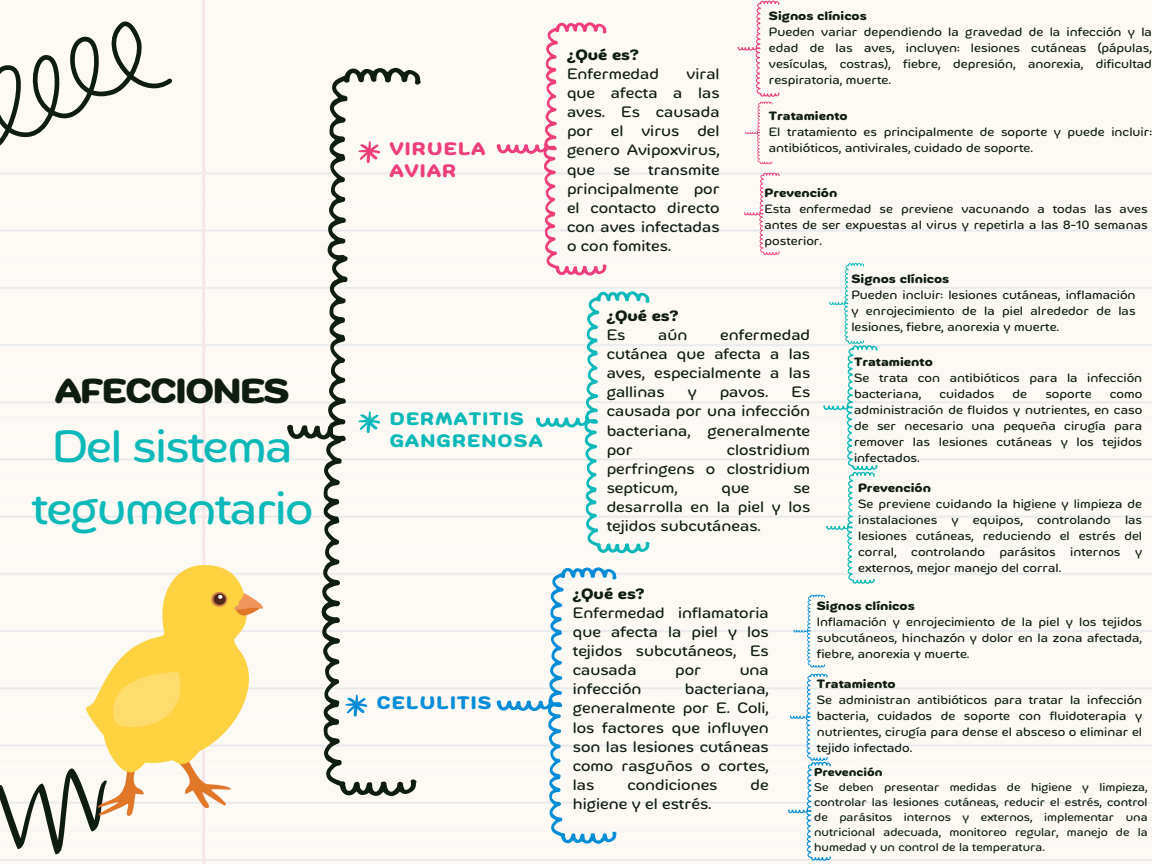
<style>
.page{position:relative;width:1152px;height:864px;background:#fdfaf5}
.page>*{position:absolute;margin:0;border:0;box-sizing:border-box;transform-origin:0 0}
.t1{font:45px/61.8px "Mommi";letter-spacing:-.04em;color:#0cb9b8;text-align:center}
.t2{font:700 34.5px "Mommi";letter-spacing:-.04em;color:#0f1d11}
.t3{font:700 18px/21.3px "Mommi";letter-spacing:.07em;color:#0cb9b8}
.t4{font:700 18px/21.3px "Mommi";letter-spacing:.07em;color:#ef3e7c}
.t5{font:700 18px "Mommi";letter-spacing:.07em;color:#058cd7}
.t6{font:15px/19.2px "Mommi";color:#0f1d11;text-align:justify}
.t7{font:700 15px/19.2px "Mommi";color:#0f1d11}
.t8{font:12px/16px "Mommi";color:#0f1d11;text-align:justify}
.t9{font:700 12px "Mommi";color:#0f1d11}
.t10{font:11.25px/15px "Mommi";color:#0f1d11;text-align:justify}
.t11{font:700 11.25px "Mommi";color:#0f1d11}
.s1{font-weight:700}
.s2{font-weight:400}
</style>
<div class="page">
<svg style="left:497px;top:22px;width:110px;height:254px"></svg>
<svg style="left:536px;top:291px;width:114px;height:262px"></svg>
<svg style="left:497px;top:567px;width:120px;height:277px"></svg>
<svg style="left:0;top:21px;width:172px;height:128px"></svg>
<svg style="left:288px;top:68px;width:133px;height:728px"></svg>
<svg style="left:0;top:729px;width:127px;height:135px"></svg>
<svg style="left:738px;top:1px;width:42px;height:163px"></svg>
<svg style="left:744px;top:173px;width:36px;height:82px"></svg>
<svg style="left:823px;top:263px;width:55px;height:321px"></svg>
<svg style="left:793px;top:595px;width:32px;height:73px"></svg>
<svg style="left:788px;top:674px;width:43px;height:187px"></svg>
<img style="left:87px;top:566px;width:175px;height:250px">
<p class="t2" style="left:55px;top:375px;width:236px">AFECCIONES</p>
<p class="t1" style="left:32px;top:417px;width:283px">Del sistema tegumentario</p>
<p class="t4" style="left:390px;top:139px;width:97px">VIRUELA<br>AVIAR</p>
<p class="t3" style="left:390px;top:409px;width:154px">DERMATITIS<br>GANGRENOSA</p>
<p class="t5" style="left:377px;top:694px;width:116px">CELULITIS</p>
<p class="t6" style="left:567px;top:46px;width:94px"><span class="s1">¿Qué es?<br></span>Enfermedad</p>
<p class="t6" style="left:567px;top:65px;width:154px;text-indent:120px">viral que afecta a las aves. Es causada por el virus del genero Avipoxvirus, que se transmite principalmente por el contacto directo con aves infectadas o con fomites.</p>
<p class="t9" style="left:769px;top:10px;width:100px">Signos clínicos</p>
<p class="t8" style="left:769px;top:24px;width:385px">Pueden variar dependiendo la gravedad de la infección y la edad de las aves, incluyen: lesiones cutáneas (pápulas, vesículas, costras), fiebre, depresión, anorexia, dificultad respiratoria, muerte.</p>
<p class="t9" style="left:769px;top:110px;width:80px">Tratamiento</p>
<p class="t8" style="left:769px;top:124px;width:385px">El tratamiento es principalmente de soporte y puede incluir: antibióticos, antivirales, cuidado de soporte.</p>
<p class="t9" style="left:765px;top:188px;width:74px">Prevención</p>
<h4 class="t8" style="left:765px;top:202px;width:385px">Esta enfermedad se previene vacunando a todas las aves antes de ser expuestas al virus y repetirla a las 8-10 semanas posterior.</h4>
<p class="t9" style="left:851px;top:273px;width:100px">Signos clínicos</p>
<p class="t8" style="left:851px;top:287px;width:286px">Pueden incluir: lesiones cutáneas, inflamación y enrojecimiento de la piel alrededor de las lesiones, fiebre, anorexia y muerte.</p>
<p class="t9" style="left:854px;top:356px;width:80px">Tratamiento</p>
<h3 class="t8" style="left:854px;top:370px;width:290px">Se trata con antibióticos para la infección bacteriana,</h3>
<p class="t7" style="left:607px;top:307px;width:73px">¿Qué es?<br><span class="s2">Es</span></p>
<p class="t6" style="left:658px;top:326px;width:31px">aún</p>
<p class="t6" style="left:607px;top:326px;width:205px;text-indent:113px">enfermedad cutánea que afecta a las aves, especialmente a las gallinas</p>
<p class="t6" style="left:607px;top:383px;width:205px;text-indent:185px">Es causada por una infección bacteriana, generalmente por</p>
<h3 class="t8" style="left:940px;top:386px;width:56px">cuidados</h3>
<h3 class="t8" style="left:1013px;top:386px;width:16px">de</h3>
<h3 class="t8" style="left:1045px;top:386px;width:48px">soporte</h3>
<p class="t6" style="left:688px;top:383px;width:10px">y</p>
<p class="t6" style="left:720px;top:383px;width:50px">pavos.</p>
<h3 class="t8" style="left:854px;top:386px;width:290px;text-indent:256px">como administración de fluidos y nutrientes, en caso de ser necesario una pequeña cirugía para remover las lesiones cutáneas y los tejidos infectados.</h3>
<p class="t9" style="left:858px;top:483px;width:74px">Prevención</p>
<p class="t8" style="left:858px;top:497px;width:286px">Se previene cuidando la higiene y limpieza de instalaciones y equipos, controlando las lesiones cutáneas, reduciendo el estrés del corral, controlando parásitos internos y externos, mejor manejo del corral.</p>
<p class="t9" style="left:817px;top:601px;width:100px">Signos clínicos</p>
<p class="t8" style="left:817px;top:615px;width:327px">Inflamación y enrojecimiento de la piel y los tejidos subcutáneos, hinchazón y dolor en la zona afectada, fiebre, anorexia y muerte.</p>
<p class="t9" style="left:817px;top:679px;width:80px">Tratamiento</p>
<p class="t8" style="left:817px;top:693px;width:327px">Se administran antibióticos para tratar la infección bacteria, cuidados de soporte con fluidoterapia y nutrientes, cirugía para dense el absceso o eliminar el tejido infectado.</p>
<p class="t11" style="left:814px;top:767px;width:70px">Prevención</p>
<p class="t10" style="left:814px;top:781px;width:335px">Se deben presentar medidas de higiene y limpieza, controlar las lesiones cutáneas, reducir el estrés, control de parásitos internos y externos, implementar una nutricional adecuada, monitoreo regular, manejo de la humedad y un control de la temperatura.</p>
<p class="t6" style="left:607px;top:441px;width:205px;text-indent:120px">clostridium perfringens o clostridium septicum,</p>
<p class="t6" style="left:721px;top:479px;width:30px">que</p>
<p class="t6" style="left:607px;top:479px;width:205px;text-indent:187px">se desarrolla en la piel y los tejidos subcutáneas.</p>
<p class="t6" style="left:573px;top:585px;width:198px;text-align:left"><span class="s1">¿Qué es?<br></span>Enfermedad inflamatoria que afecta la piel y los tejidos subcutáneos, Es causada</p>
<p class="t6" style="left:675px;top:661px;width:27px">por</p>
<p class="t6" style="left:740px;top:661px;width:31px">una</p>
<p class="t6" style="left:573px;top:680px;width:70px">infección</p>
<p class="t6" style="left:573px;top:680px;width:198px;text-indent:112px">bacteriana, generalmente por E. Coli, los factores que influyen son las lesiones cutáneas como rasguños o cortes, las</p>
<p class="t6" style="left:627px;top:776px;width:92px">condiciones</p>
<p class="t6" style="left:751px;top:776px;width:20px">de</p>
<p class="t6" style="left:573px;top:795px;width:140px">higiene y el estrés.</p>
</div>
